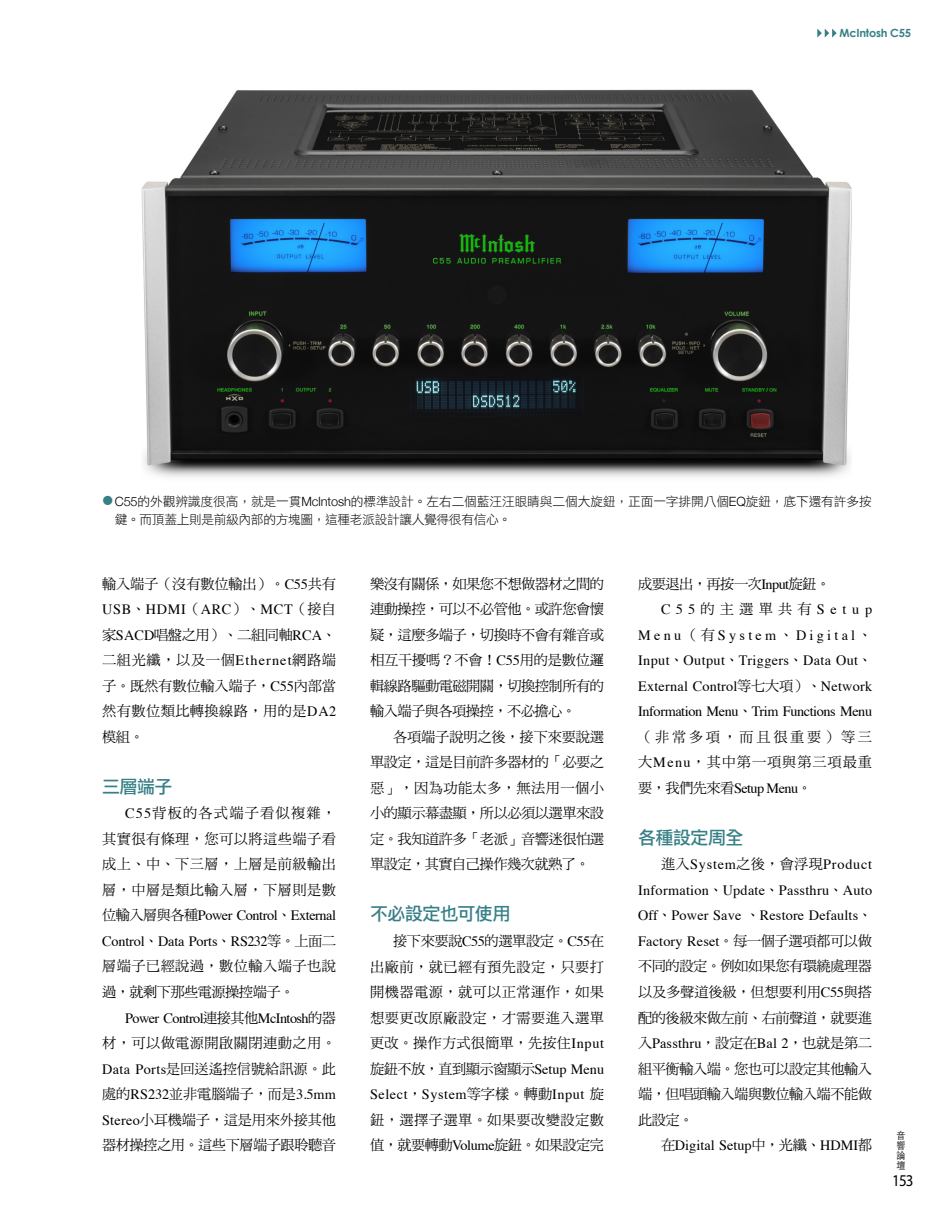
<style>
.page{position:relative;width:936px;height:1212px;background:#fff}
.page>*{position:absolute;margin:0;border:0;box-sizing:border-box;transform-origin:0 0}
.t1{font:18px "DF Li Hei Std W5";letter-spacing:-.03em;color:#378087}
.t2{font:16.5px "Myriad Pro";color:#000;scale:.91 1}
.t3{font:14.25px/25.5px "DF Ming Std W5";letter-spacing:-.015em;color:#000;text-align:justify}
.t4{font:14.25px/25.5px "Times";letter-spacing:.005em;color:#000;text-align:justify}
.t5{font:14.25px/25.5px "DF Ming Std W5";letter-spacing:.025em;color:#000}
.t6{font:14.25px/25.5px "Times";letter-spacing:-.03em;color:#000}
.t7{font:14.25px "Times";letter-spacing:-.04em;color:#000}
.t8{font:14.25px/25.5px "DF Ming Std W5";letter-spacing:.06em;color:#000}
.t9{font:14.25px "Times";letter-spacing:.04em;color:#000}
.t10{font:14.25px "Times";letter-spacing:.05em;color:#000}
.t11{font:14.25px "DF Ming Std W5";letter-spacing:-.04em;color:#000}
.t12{font:12.75px/18px "DF Li Hei Std W3";letter-spacing:-.01em;color:#000}
.t13{font:700 11.25px "Century Gothic";letter-spacing:-.02em;color:#378087}
.t14{font:300 9.9px/10.2px "ST Heiti TC";color:#000;text-align:justify;scale:.91 1}
.s1{font-family:"Helvetica Neue";font-weight:300}
.s2{font-family:"Times"}
.s3{font-family:"DF Ming Std W5"}
</style>
<div class="page">
<img style="left:142px;top:89px;width:709px;height:388px">
<svg style="left:817px;top:29px;width:19px;height:9px"></svg>
<p class="t13" style="left:839px;top:26px;width:73px">McIntosh C55</p>
<p class="t12" style="left:115px;top:492px;width:758px"><span class="s1">C55</span>的外觀辨識度很高，就是一貫<span class="s1">McIntosh</span>的標準設計。左右二個藍汪汪眼睛與二個大旋鈕，正面一字排開八個<span class="s1">EQ</span>旋鈕，底下還有許多按鍵。而頂蓋上則是前級內部的方塊圖，這種老派設計讓人覺得很有信心。</p>
<p class="t3" style="left:102px;top:571px;width:235px">輸入端子（沒有數位輸出）。<span class="s2">C55</span>共有</p>
<p class="t10" style="left:102px;top:596px;width:235px">USB<span class="s3">、</span>HDMI<span class="s3">（</span>ARC<span class="s3">）、</span>MCT<span class="s3">（接自</span></p>
<p class="t3" style="left:102px;top:622px;width:235px">家<span class="s2">SACD</span>唱盤之用）、二組同軸<span class="s2">RCA</span>、二組光纖，以及一個<span class="s2">Ethernet</span>網路端子。既然有數位輸入端子，<span class="s2">C55</span>內部當然有數位類比轉換線路，用的是<span class="s2">DA2</span>模組。</p>
<p class="t1" style="left:102px;top:777px;width:72px">三層端子</p>
<p class="t3" style="left:102px;top:800px;width:235px;text-indent:23px"><span class="s2">C55</span>背板的各式端子看似複雜，其實很有條理，您可以將這些端子看成上、中、下三層，上層是前級輸出層，中層是類比輸入層，下層則是數</p>
<p class="t6" style="left:102px;top:902px;width:235px"><span class="s3">位輸入層與各種</span>Power Control<span class="s3">、</span>External<br>Control<span class="s3">、</span>Data Ports<span class="s3">、</span>RS232<span class="s3">等。上面二</span></p>
<p class="t5" style="left:102px;top:953px;width:235px">層端子已經說過，數位輸入端子也說過，就剩下那些電源操控端子。</p>
<p class="t7" style="left:125px;top:1004px;width:212px">Power Control<span class="s3">連接其他</span>McIntosh<span class="s3">的器</span></p>
<p class="t3" style="left:102px;top:1030px;width:235px">材，可以做電源開啟關閉連動之用。<span class="s2">Data Ports</span>是回送遙控信號給訊源。此處的<span class="s2">RS232</span>並非電腦端子，而是<span class="s2">3.5mm Stereo</span>小耳機端子，這是用來外接其他器材操控之用。這些下層端子跟聆聽音</p>
<p class="t3" style="left:370px;top:571px;width:235px">樂沒有關係，如果您不想做器材之間的連動操控，可以不必管他。或許您會懷疑，這麼多端子，切換時不會有雜音或相互干擾嗎？不會！<span class="s2">C55</span>用的是數位邏輯線路驅動電磁開關，切換控制所有的輸入端子與各項操控，不必擔心。</p>
<p class="t3" style="left:370px;top:724px;width:235px;text-indent:23px">各項端子說明之後，接下來要說選單設定，這是目前許多器材的「必要之惡」，因為功能太多，無法用一個小小的顯示幕盡顯，所以必須以選單來設定。我知道許多「老派」音響迷很怕選單設定，其實自己操作幾次就熟了。</p>
<p class="t1" style="left:370px;top:904px;width:142px">不必設定也可使用</p>
<p class="t3" style="left:370px;top:928px;width:235px;text-indent:23px">接下來要說<span class="s2">C55</span>的選單設定。<span class="s2">C55</span>在出廠前，就已經有預先設定，只要打開機器電源，就可以正常運作，如果想要更改原廠設定，才需要進入選單更改。操作方式很簡單，先按住<span class="s2">Input</span>旋鈕不放，直到顯示窗顯示<span class="s2">Setup Menu</span></p>
<p class="t9" style="left:370px;top:1081px;width:235px">Select<span class="s3">，</span>System<span class="s3">等字樣。轉動</span>Input <span class="s3">旋</span></p>
<p class="t5" style="left:370px;top:1106px;width:235px">鈕，選擇子選單。如果要改變設定數值，就要轉動<span class="s2">Volume</span>旋鈕。如果設定完</p>
<p class="t11" style="left:638px;top:576px;width:193px">成要退出，再按一次<span class="s2">Input</span>旋鈕。</p>
<p class="t4" style="left:638px;top:595px;width:235px;text-indent:23px">C55<span class="s3">的主選單共有</span>Setup Menu<span class="s3">（有</span>System<span class="s3">、</span>Digital<span class="s3">、</span>Input<span class="s3">、</span>Output<span class="s3">、</span>Triggers<span class="s3">、</span>Data Out<span class="s3">、</span>External Control<span class="s3">等七大項）、</span>Network Information Menu<span class="s3">、</span>Trim Functions Menu</p>
<p class="t8" style="left:638px;top:724px;width:235px">（非常多項，而且很重要）等三大<span class="s2">Menu</span>，其中第一項與第三項最重</p>
<p class="t7" style="left:638px;top:775px;width:175px"><span class="s3">要，我們先來看</span>Setup Menu<span class="s3">。</span></p>
<p class="t1" style="left:638px;top:828px;width:107px">各種設定周全</p>
<p class="t4" style="left:638px;top:851px;width:235px;text-indent:23px"><span class="s3">進入</span>System<span class="s3">之後，會浮現</span>Product Information<span class="s3">、</span>Update<span class="s3">、</span>Passthru<span class="s3">、</span>Auto Off<span class="s3">、</span>Power Save <span class="s3">、</span>Restore Defaults<span class="s3">、</span>Factory Reset<span class="s3">。每一個子選項都可以做</span></p>
<p class="t3" style="left:638px;top:953px;width:235px">不同的設定。例如如果您有環繞處理器以及多聲道後級，但想要利用<span class="s2">C55</span>與搭配的後級來做左前、右前聲道，就要進</p>
<p class="t4" style="left:638px;top:1029px;width:235px"><span class="s3">入</span>Passthru<span class="s3">，設定在</span>Bal 2<span class="s3">，也就是第二</span></p>
<p class="t3" style="left:638px;top:1055px;width:235px">組平衡輸入端。您也可以設定其他輸入端，但唱頭輸入端與數位輸入端不能做此設定。</p>
<p class="t4" style="left:661px;top:1131px;width:212px"><span class="s3">在</span>Digital Setup<span class="s3">中，光纖、</span>HDMI<span class="s3">都</span></p>
<p class="t14" style="left:896px;top:1129px;width:11px">音響論壇</p>
<p class="t2" style="left:892px;top:1170px;width:25px">153</p>
</div>
